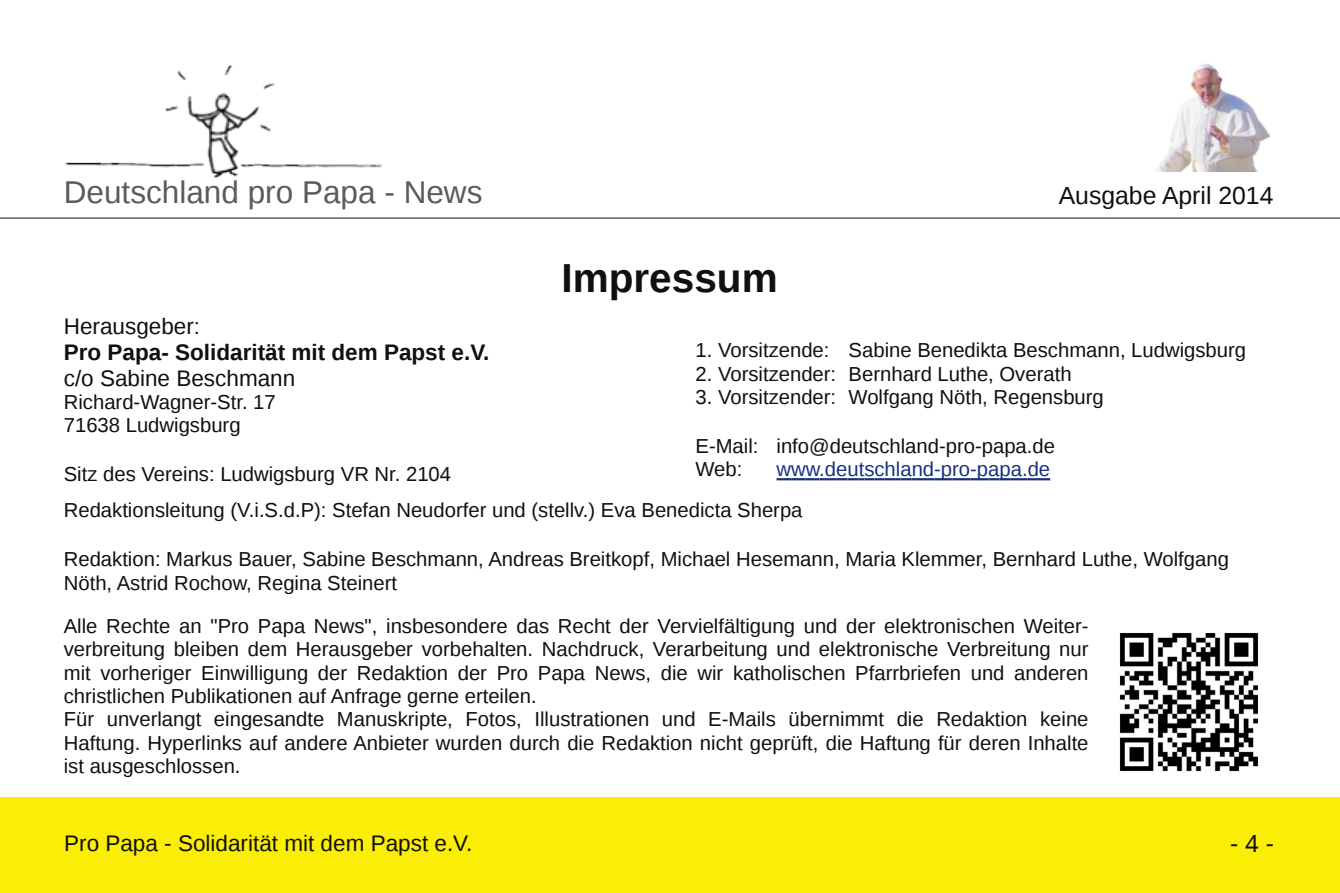
<style>
.page{position:relative;width:1340px;height:893px;background:#fff}
.page>*{position:absolute;margin:0;border:0;box-sizing:border-box;transform-origin:0 0}
.t1{font:700 40.5px "Liberation Sans";color:#11100f}
.t2{font:31.5px "Liberation Sans";color:#5a5b5c}
.t3{font:24.75px "Liberation Sans";color:#11100f}
.t4{font:22.5px "Liberation Sans";color:#11100f}
.t5{font:700 22.5px "Liberation Sans";color:#11100f}
.t6{font:20.25px/23.2px "Liberation Sans";color:#11100f}
.t7{font:20.25px "Liberation Sans";color:#173181}
</style>
<div class="page">
<hr style="left:0;top:218px;width:1339px;height:1px;background:#11100f">
<img style="left:65px;top:65px;width:317px;height:114px">
<img style="left:1155px;top:64px;width:115px;height:108px">
<div style="left:0;top:797px;width:1339px;height:95px;background:#faed06"></div>
<svg style="left:776px;top:478px;width:274px;height:2px"></svg>
<img style="left:1119px;top:632px;width:140px;height:140px">
<h2 class="t2" style="left:64px;top:175px;width:420px">Deutschland pro Papa - News</h2>
<p class="t3" style="left:1058px;top:182px;width:216px">Ausgabe April 2014</p>
<h1 class="t1" style="left:561px;top:255px;width:218px">Impressum</h1>
<p class="t4" style="left:64px;top:314px;width:138px">Herausgeber:</p>
<p class="t5" style="left:64px;top:339px;width:427px">Pro Papa- Solidarität mit dem Papst e.V.</p>
<p class="t4" style="left:64px;top:365px;width:233px">c/o Sabine Beschmann</p>
<p class="t6" style="left:64px;top:390px;width:213px">Richard-Wagner-Str. 17<br>71638 Ludwigsburg</p>
<p class="t6" style="left:64px;top:457px;width:740px;line-height:35.8px">Sitz des Vereins: Ludwigsburg VR Nr. 2104<br>Redaktionsleitung (V.i.S.d.P): Stefan Neudorfer und (stellv.) Eva Benedicta Sherpa</p>
<p class="t6" style="left:64px;top:548px;width:1166px">Redaktion: Markus Bauer, Sabine Beschmann, Andreas Breitkopf, Michael Hesemann, Maria Klemmer, Bernhard Luthe, Wolfgang<br>Nöth, Astrid Rochow, Regina Steinert</p>
<p class="t6" style="left:64px;top:614px;width:1026px">Alle Rechte an "Pro Papa News", insbesondere das Recht der Vervielfältigung und der elektronischen Weiter&shy;verbreitung bleiben dem Herausgeber vorbehalten. Nachdruck, Verarbeitung und elektronische Verbreitung nur mit vorheriger Einwilligung der Redaktion der Pro Papa News, die wir katholischen Pfarrbriefen und anderen christlichen Publikationen auf Anfrage gerne erteilen.<br>Für unverlangt eingesandte Manuskripte, Fotos, Illustrationen und E-Mails übernimmt die Redaktion keine Haftung. Hyperlinks auf andere Anbieter wurden durch die Redaktion nicht geprüft, die Haftung für deren Inhalte ist ausgeschlossen.</p>
<p class="t6" style="left:695px;top:339px;width:552px">1. Vorsitzende: Sabine Benedikta Beschmann, Ludwigsburg</p>
<p class="t6" style="left:695px;top:362px;width:377px">2. Vorsitzender: Bernhard Luthe, Overath</p>
<p class="t6" style="left:695px;top:385px;width:410px">3. Vorsitzender: Wolfgang Nöth, Regensburg</p>
<p class="t6" style="left:695px;top:434px;width:361px">E-Mail: info@deutschland-pro-papa.de<br>Web:</p>
<p class="t7" style="left:776px;top:458px;width:275px">www.deutschland-pro-papa.de</p>
<p class="t4" style="left:64px;top:831px;width:410px">Pro Papa - Solidarität mit dem Papst e.V.</p>
<p class="t3" style="left:1229px;top:830px;width:46px">-4-</p>
</div>
